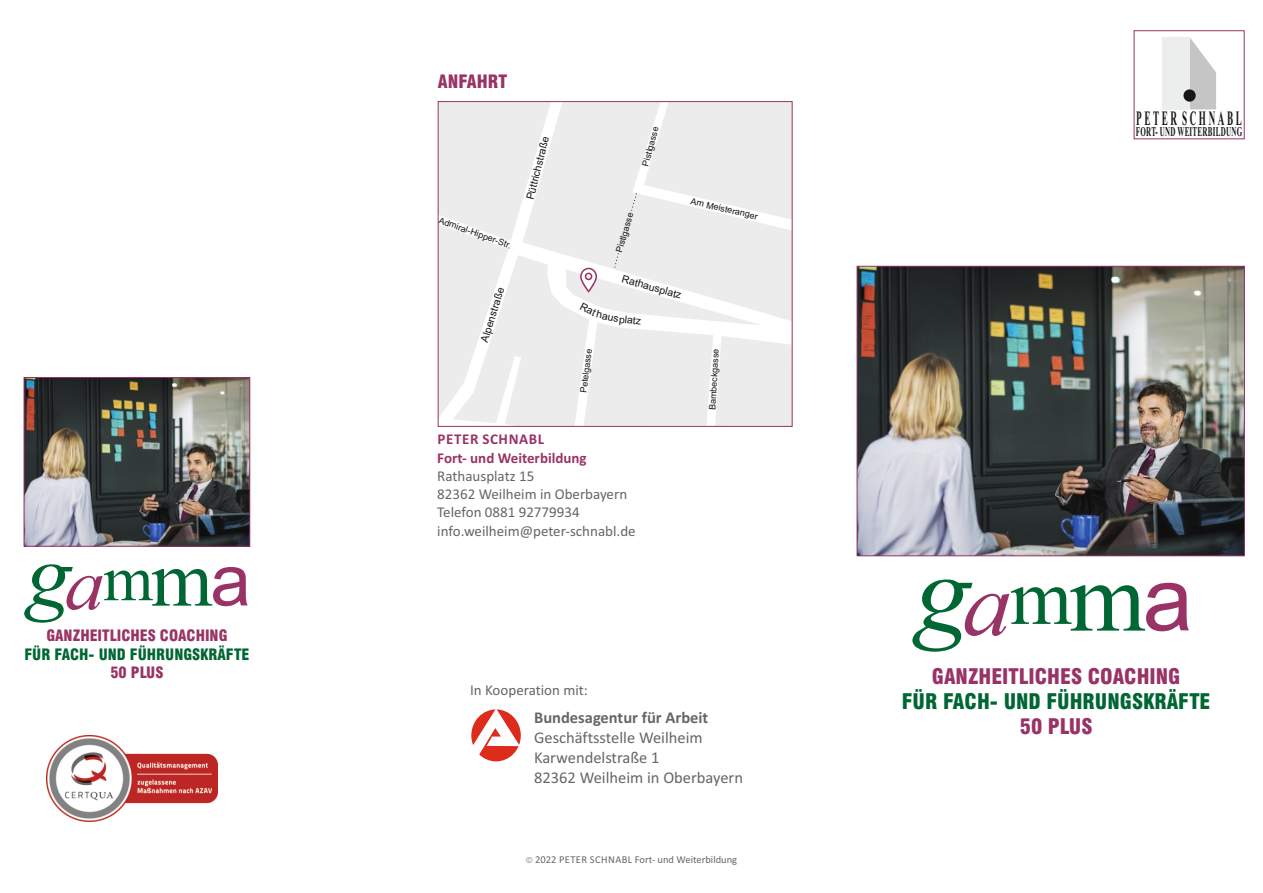
<style>
.page{position:relative;width:1263px;height:893px;background:#fff}
.page>*{position:absolute;margin:0;border:0;box-sizing:border-box;transform-origin:0 0}
.t1{font:italic 109.65px "Times New Roman";color:#063}
.t2{font:italic 88.65px "Times New Roman";color:#063}
.t3{font:900 condensed 21px "Swiss 721 BT";color:#936}
.t4{font:900 condensed 21px "Swiss 721 BT";color:#063}
.t5{font:700 20.4px "Times New Roman";letter-spacing:.285em;color:#151616;scale:.45 1}
.t6{font:900 condensed 18px "Swiss 721 BT";color:#936}
.t7{font:16.5px/20.1px "Calibri";color:#666}
.t8{font:700 16.5px "Calibri";color:#666}
.t9{font:900 condensed 15.3px "Swiss 721 BT";color:#936}
.t10{font:900 condensed 15.3px "Swiss 721 BT";color:#063}
.t11{font:15px/18.3px "Calibri";color:#666}
.t12{font:700 15px/18.3px "Calibri";color:#936}
.t13{font:700 13.5px "Times New Roman";letter-spacing:.035em;color:#151616;scale:.52 1}
.t14{font:10.5px "Arial";color:#151616}
.t15{font:10.5px "Calibri";color:#666}
.t16{font:9px "Arial";color:#151616}
.s1{font-size:76.65px;color:#936}
.s2{font-style:normal;font-size:64.35px}
.s3{font-style:normal;font-size:79.5px}
.s4{font-family:"Arial";font-style:normal;font-size:72.6px;color:#936}
.s5{font-size:94.8px;color:#936}
.s6{font-style:normal;font-size:79.65px}
.s7{font-style:normal;font-size:98.4px}
.s8{font-family:"Arial";font-style:normal;font-size:89.7px;color:#936}
</style>
<div class="page">
<svg style="left:468px;top:706px;width:56px;height:58px"></svg>
<svg style="left:472px;top:708px;width:48px;height:48px"></svg>
<img style="left:26px;top:379px;width:222px;height:166px">
<div style="left:24px;top:377px;width:226px;height:170px;border:1px solid #936"></div>
<img style="left:46px;top:735px;width:171px;height:87px">
<svg style="left:1133px;top:30px;width:112px;height:110px"></svg>
<img style="left:859px;top:268px;width:384px;height:286px">
<div style="left:857px;top:266px;width:388px;height:290px;border:1px solid #936"></div>
<svg style="left:438px;top:101px;width:355px;height:326px"></svg>
<h2 class="t2" style="left:27px;top:542px;width:226px">g<span class="s1">a</span><span class="s2">m</span><span class="s3">m</span><span class="s4">a</span></h2>
<p class="t9" style="left:46px;top:630px;width:183px">GANZHEITLICHES COACHING</p>
<p class="t10" style="left:24px;top:648px;width:227px">FÜR FACH- UND FÜHRUNGSKRÄFTE</p>
<p class="t9" style="left:110px;top:666px;width:54px">50 PLUS</p>
<p class="t6" style="left:438px;top:74px;width:71px">ANFAHRT</p>
<p class="t16" style="left:440px;top:217px;width:78px;rotate:20deg">Admiral-Hipper-Str.</p>
<p class="t14" style="left:480px;top:341px;width:58px;rotate:-73deg">Alpenstraße</p>
<p class="t14" style="left:526px;top:199px;width:67px;rotate:-76deg">Püttrichstraße</p>
<p class="t16" style="left:642px;top:165px;width:43px;rotate:-75deg">Pistlgasse</p>
<p class="t16" style="left:616px;top:251px;width:43px;rotate:-74deg">Pistlgasse</p>
<p class="t16" style="left:692px;top:198px;width:70px;rotate:13deg">Am Meisteranger</p>
<p class="t14" style="left:623px;top:275px;width:63px;rotate:16deg">Rathausplatz</p>
<p class="t14" style="left:597px;top:310px;width:24px;rotate:13deg">haus</p>
<p class="t14" style="left:619px;top:315px;width:24px;rotate:6deg">platz</p>
<p class="t16" style="left:580px;top:393px;width:46px;rotate:-83deg">Petelgasse</p>
<p class="t16" style="left:709px;top:410px;width:63px;rotate:-87deg">Bambeckgasse</p>
<p class="t12" style="left:437px;top:431px;width:151px">PETER SCHNABL<br>Fort- und Weiterbildung</p>
<p class="t11" style="left:437px;top:468px;width:200px">Rathausplatz 15<br>82362 Weilheim in Oberbayern<br>Telefon 0881 92779934 info.weilheim@peter-schnabl.de</p>
<p class="t11" style="left:470px;top:682px;width:119px">In Kooperation mit:</p>
<p class="t8" style="left:534px;top:711px;width:176px">Bundesagentur für Arbeit</p>
<p class="t7" style="left:534px;top:729px;width:210px">Geschäftsstelle Weilheim<br>Karwendelstraße 1<br>82362 Weilheim in Oberbayern</p>
<p class="t15" style="left:535px;top:855px;width:204px">2022 PETER SCHNABL Fort- und Weiterbildung</p>
<h3 class="t5" style="left:1136px;top:112px;width:237px">PETER SCHNABL</h3>
<p class="t13" style="left:1136px;top:127px;width:206px">FORT- UND WEITERBILDUNG</p>
<h1 class="t1" style="left:915px;top:552px;width:279px">g<span class="s5">a</span><span class="s6">m</span><span class="s7">m</span><span class="s8">a</span></h1>
<h3 class="t3" style="left:932px;top:668px;width:250px">GANZHEITLICHES COACHING</h3>
<h3 class="t4" style="left:902px;top:693px;width:310px">FÜR FACH- UND FÜHRUNGSKRÄFTE</h3>
<h3 class="t3" style="left:1020px;top:718px;width:74px">50 PLUS</h3>
</div>
